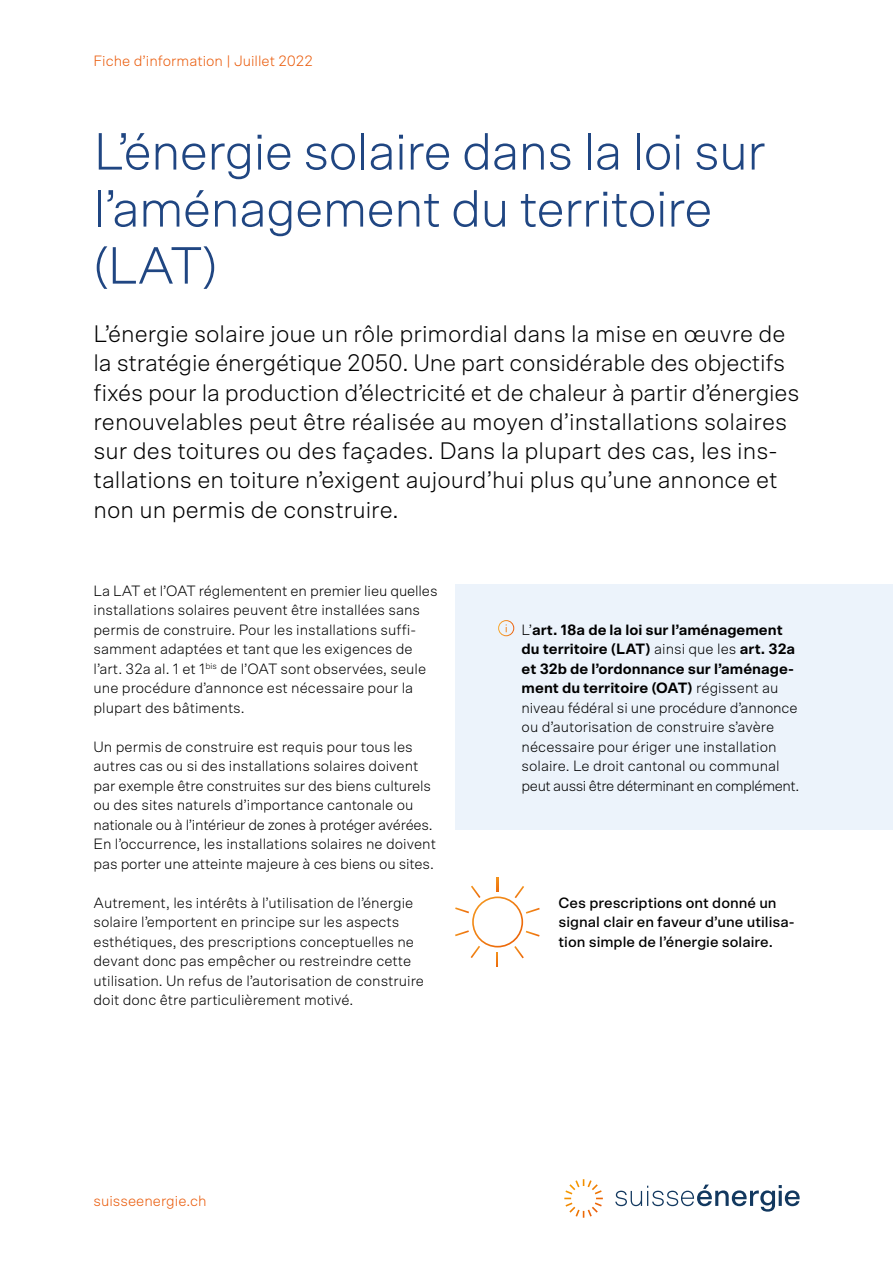
<style>
.page{position:relative;width:893px;height:1263px;background:#fff}
.page>*{position:absolute;margin:0;border:0;box-sizing:border-box;transform-origin:0 0}
.t1{font:300 52.5px/57px "Scto Grotesk A";letter-spacing:-.02em;color:#204682}
.t2{font:300 24px/29.2px "Scto Grotesk A";color:#000}
.t3{font:300 15px/19.5px "Scto Grotesk A";color:#000}
.t4{font:500 15px/19.5px "Scto Grotesk A";color:#000}
.t5{font:300 15px "Scto Grotesk A";color:#ea5b0b}
.s1{font-weight:700}
</style>
<div class="page">
<div style="left:455px;top:584px;width:438px;height:246px;background:#ecf3fb"></div>
<svg style="left:498px;top:620px;width:16px;height:16px"></svg>
<svg style="left:455px;top:878px;width:85px;height:88px"></svg>
<svg style="left:615px;top:1184px;width:185px;height:27px"></svg>
<svg style="left:564px;top:1179px;width:39px;height:39px"></svg>
<p class="t5" style="left:94px;top:52px;width:221px">Fiche d’information | Juillet 2022</p>
<h1 class="t1" style="left:94px;top:122px;width:674px">L’énergie solaire dans la loi sur l’aménagement du territoire (LAT)</h1>
<p class="t2" style="left:94px;top:319px;width:707px">L’énergie solaire joue un rôle primordial dans la mise en œuvre de la stratégie énergétique 2050. Une part considérable des objectifs fixés pour la production d’électricité et de chaleur à partir d’énergies renouvelables peut être réalisée au moyen d’installations solaires sur des toitures ou des façades. Dans la plupart des cas, les ins&shy;tallations en toiture n’exigent aujourd’hui plus qu’une annonce et non un permis de construire.</p>
<p class="t3" style="left:94px;top:580px;width:345px">La LAT et l’OAT réglementent en premier lieu quelles installations solaires peuvent être installées sans permis de construire. Pour les installations suffi&shy;samment adaptées et tant que les exigences de l’art. 32a al. 1 et 1<sup>bis</sup> de l’OAT sont observées, seule une procédure d’annonce est nécessaire pour la plupart des bâtiments.</p>
<p class="t3" style="left:94px;top:736px;width:344px">Un permis de construire est requis pour tous les autres cas ou si des installations solaires doivent par exemple être construites sur des biens culturels ou des sites naturels d’importance cantonale ou nationale ou à l’intérieur de zones à protéger avérées.<br>En l’occurrence, les installations solaires ne doivent pas porter une atteinte majeure à ces biens ou sites.</p>
<p class="t3" style="left:94px;top:892px;width:332px">Autrement, les intérêts à l’utilisation de l’énergie solaire l’emportent en principe sur les aspects esthétiques, des prescriptions conceptuelles ne devant donc pas empêcher ou restreindre cette utilisation. Un refus de l’autorisation de construire doit donc être particulièrement motivé.</p>
<p class="t5" style="left:94px;top:1191px;width:115px">suisseenergie.ch</p>
<p class="t3" style="left:522px;top:619px;width:279px">L’<span class="s1">art. 18a de la loi sur l’aménagement du territoire (LAT)</span> ainsi que les <span class="s1">art. 32a et 32b de l’ordonnance sur l’aménage&shy;ment du territoire (OAT)</span> régissent au niveau fédéral si une procédure d’annonce ou d’autorisation de construire s’avère nécessaire pour ériger une installation solaire. Le droit cantonal ou communal peut aussi être déterminant en complément.</p>
<p class="t4" style="left:558px;top:892px;width:238px">Ces prescriptions ont donné un signal clair en faveur d’une utilisa&shy;tion simple de l’énergie solaire.</p>
</div>
